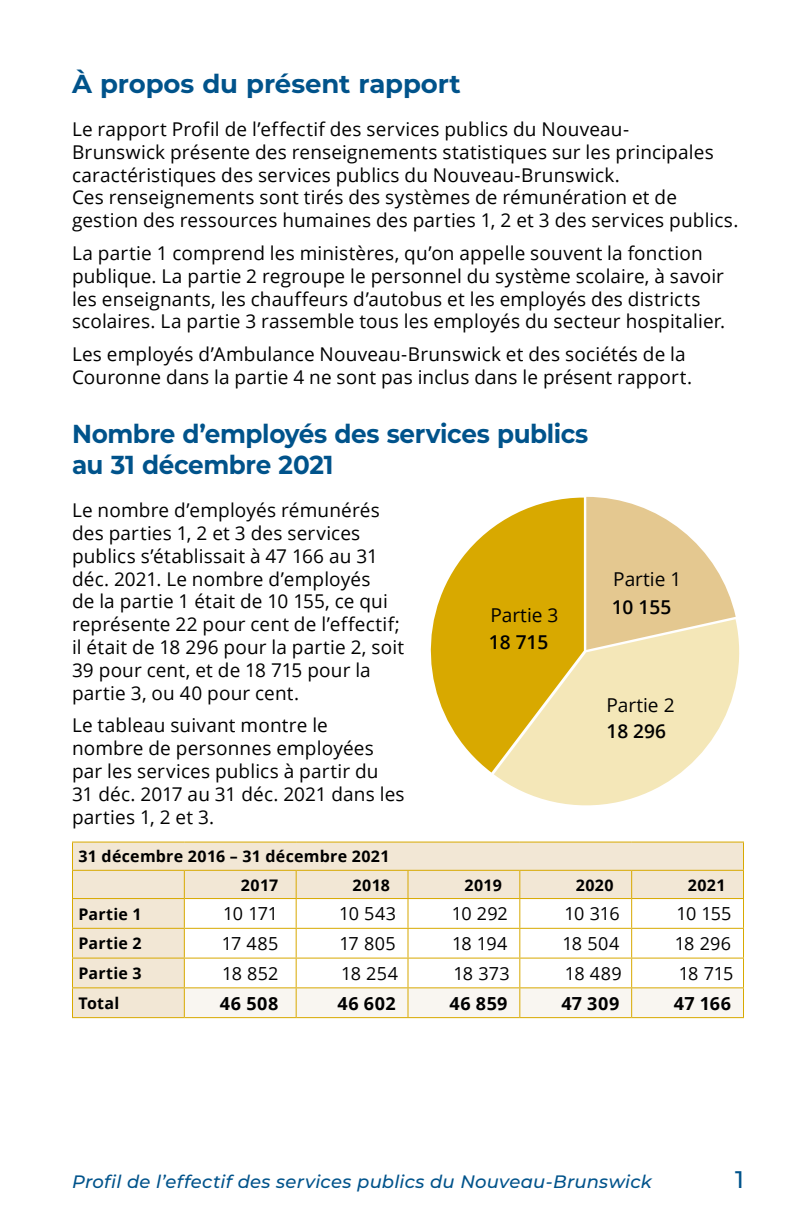
<style>
.page{position:relative;width:792px;height:1224px;background:#fff}
.page>*{position:absolute;margin:0;border:0;box-sizing:border-box;transform-origin:0 0}
.head{font:700 26px/31.2px "Montserrat";letter-spacing:-.01em;color:#00538b;scale:.95 1}
.head-2{font:700 26px "Montserrat";letter-spacing:-.01em;color:#00538b}
.t1{font:500 24px "Montserrat";color:#00538b}
.t2{font:19.2px/27.6px "Open Sans";color:#000}
.t3{font:600 19.2px "Open Sans";color:#000}
.text{font:19px/22.8px "Open Sans";letter-spacing:.01em;color:#000}
.table_number{font:18px "Open Sans";letter-spacing:-.01em;color:#000}
.t4{font:italic 500 18px "Montserrat";letter-spacing:.01em;color:#00538b}
.table_number-2{font:700 18px "Open Sans";letter-spacing:.03em;color:#000}
.table_head{font:700 16px "Open Sans";letter-spacing:.015em;color:#000}
.table_head_year{font:700 16px "Open Sans";letter-spacing:.025em;color:#000}
.s1{font-weight:600}
</style>
<div class="page">
<div style="left:73px;top:843px;width:111px;height:174px;background:#f2e7d5"></div>
<hr style="left:72px;top:928px;width:112px;height:1px;background:#d8a900">
<hr style="left:72px;top:958px;width:112px;height:1px;background:#d8a900">
<hr style="left:72px;top:898px;width:112px;height:1px;background:#d8a900">
<hr style="left:72px;top:1017px;width:112px;height:1px;background:#d8a900">
<hr style="left:72px;top:842px;width:112px;height:1px;background:#d8a900">
<svg style="left:72px;top:843px;width:1px;height:174px"></svg>
<hr style="left:184px;top:842px;width:112px;height:1px;background:#d8a900">
<hr style="left:296px;top:842px;width:112px;height:1px;background:#d8a900">
<hr style="left:408px;top:842px;width:112px;height:1px;background:#d8a900">
<hr style="left:520px;top:842px;width:112px;height:1px;background:#d8a900">
<hr style="left:632px;top:842px;width:112px;height:1px;background:#d8a900">
<hr style="left:72px;top:870px;width:112px;height:1px;background:#d8a900">
<svg style="left:184px;top:843px;width:560px;height:174px"></svg>
<hr style="left:184px;top:1017px;width:112px;height:1px;background:#d8a900">
<hr style="left:296px;top:1017px;width:112px;height:1px;background:#d8a900">
<hr style="left:408px;top:1017px;width:112px;height:1px;background:#d8a900">
<hr style="left:520px;top:1017px;width:112px;height:1px;background:#d8a900">
<hr style="left:632px;top:1017px;width:112px;height:1px;background:#d8a900">
<hr style="left:72px;top:987px;width:112px;height:1px;background:#d8a900">
<hr style="left:184px;top:987px;width:112px;height:1px;background:#d8a900">
<hr style="left:296px;top:987px;width:112px;height:1px;background:#d8a900">
<hr style="left:408px;top:987px;width:112px;height:1px;background:#d8a900">
<hr style="left:520px;top:987px;width:112px;height:1px;background:#d8a900">
<hr style="left:632px;top:987px;width:112px;height:1px;background:#d8a900">
<svg style="left:586px;top:497px;width:150px;height:122px"></svg>
<svg style="left:494px;top:619px;width:245px;height:186px;fill:#f4e7b8"></svg>
<svg style="left:430px;top:498px;width:154px;height:275px;fill:#d8a900"></svg>
<p class="head-2" style="left:72px;top:65px;width:390px">À propos du présent rapport</p>
<p class="text" style="left:72px;top:117px;width:668px">Le rapport Profil de l’effectif des services publics du Nouveau-<br>Brunswick présente des renseignements statistiques sur les principales caractéristiques des services publics du Nouveau-Brunswick.<br>Ces renseignements sont tirés des systèmes de rémunération et de gestion des ressources humaines des parties 1, 2 et 3 des services publics.</p>
<p class="text" style="left:72px;top:241px;width:655px">La partie 1 comprend les ministères, qu’on appelle souvent la fonction publique. La partie 2 regroupe le personnel du système scolaire, à savoir les enseignants, les chauffeurs d’autobus et les employés des districts scolaires. La partie 3 rassemble tous les employés du secteur hospitalier.</p>
<p class="text" style="left:72px;top:342px;width:622px">Les employés d’Ambulance Nouveau-Brunswick et des sociétés de la<br>Couronne dans la partie 4 ne sont pas inclus dans le présent rapport.</p>
<p class="head" style="left:72px;top:417px;width:545px">Nombre d’employés des services publics au 31 décembre 2021</p>
<p class="text" style="left:72px;top:498px;width:334px">Le nombre d’employés rémunérés des parties 1, 2 et 3 des services publics s’établissait à 47 166 au 31 déc. 2021. Le nombre d’employés<br>de la partie 1 était de 10 155, ce qui représente 22 pour cent de l’effectif; il était de 18 296 pour la partie 2, soit 39 pour cent, et de 18 715 pour la partie 3, ou 40 pour cent.</p>
<p class="text" style="left:72px;top:714px;width:334px">Le tableau suivant montre le<br>nombre de personnes employées par les services publics à partir du<br>31 déc. 2017 au 31 déc. 2021 dans les parties 1, 2 et 3.</p>
<p class="table_head" style="left:78px;top:845px;width:313px">31 décembre 2016 – 31 décembre 2021</p>
<p class="table_head_year" style="left:241px;top:873px;width:39px">2017</p>
<p class="table_head_year" style="left:353px;top:873px;width:39px">2018</p>
<p class="table_head_year" style="left:464px;top:873px;width:39px">2019</p>
<p class="table_head_year" style="left:576px;top:873px;width:39px">2020</p>
<p class="table_head_year" style="left:688px;top:873px;width:39px">2021</p>
<p class="table_head" style="left:78px;top:902px;width:65px">Partie 1</p>
<p class="table_number" style="left:223px;top:901px;width:56px">10 171</p>
<p class="table_number" style="left:339px;top:901px;width:58px">10 543</p>
<p class="table_number" style="left:452px;top:901px;width:58px">10 292</p>
<p class="table_number" style="left:565px;top:901px;width:57px">10 316</p>
<p class="table_number" style="left:676px;top:901px;width:57px">10 155</p>
<p class="table_head" style="left:78px;top:932px;width:65px">Partie 2</p>
<p class="table_number" style="left:222px;top:931px;width:58px">17 485</p>
<p class="table_number" style="left:339px;top:931px;width:58px">17 805</p>
<p class="table_number" style="left:452px;top:931px;width:57px">18 194</p>
<p class="table_number" style="left:562px;top:931px;width:58px">18 504</p>
<p class="table_number" style="left:675px;top:931px;width:58px">18 296</p>
<p class="table_head" style="left:78px;top:962px;width:65px">Partie 3</p>
<p class="table_number" style="left:222px;top:961px;width:58px">18 852</p>
<p class="table_number" style="left:341px;top:961px;width:58px">18 254</p>
<p class="table_number" style="left:453px;top:961px;width:58px">18 373</p>
<p class="table_number" style="left:565px;top:961px;width:58px">18 489</p>
<p class="table_number" style="left:679px;top:961px;width:56px">18 715</p>
<p class="table_head" style="left:78px;top:992px;width:42px">Total</p>
<p class="table_number-2" style="left:220px;top:990px;width:60px">46 508</p>
<p class="table_number-2" style="left:337px;top:990px;width:60px">46 602</p>
<p class="table_number-2" style="left:449px;top:990px;width:60px">46 859</p>
<p class="table_number-2" style="left:561px;top:990px;width:59px">47 309</p>
<p class="table_number-2" style="left:674px;top:990px;width:59px">47 166</p>
<p class="t2" style="left:612px;top:565px;width:71px">Partie 1<br><span class="s1">10 155</span></p>
<p class="t2" style="left:489px;top:600px;width:71px">Partie 3<br><span class="s1">18 715</span></p>
<p class="t2" style="left:606px;top:691px;width:70px">Partie 2</p>
<p class="t3" style="left:607px;top:718px;width:61px">18 296</p>
<p class="t4" style="left:72px;top:1169px;width:581px">Profil de l’effectif des services publics du Nouveau-Brunswick</p>
<p class="t1" style="left:735px;top:1163px;width:10px">1</p>
</div>
